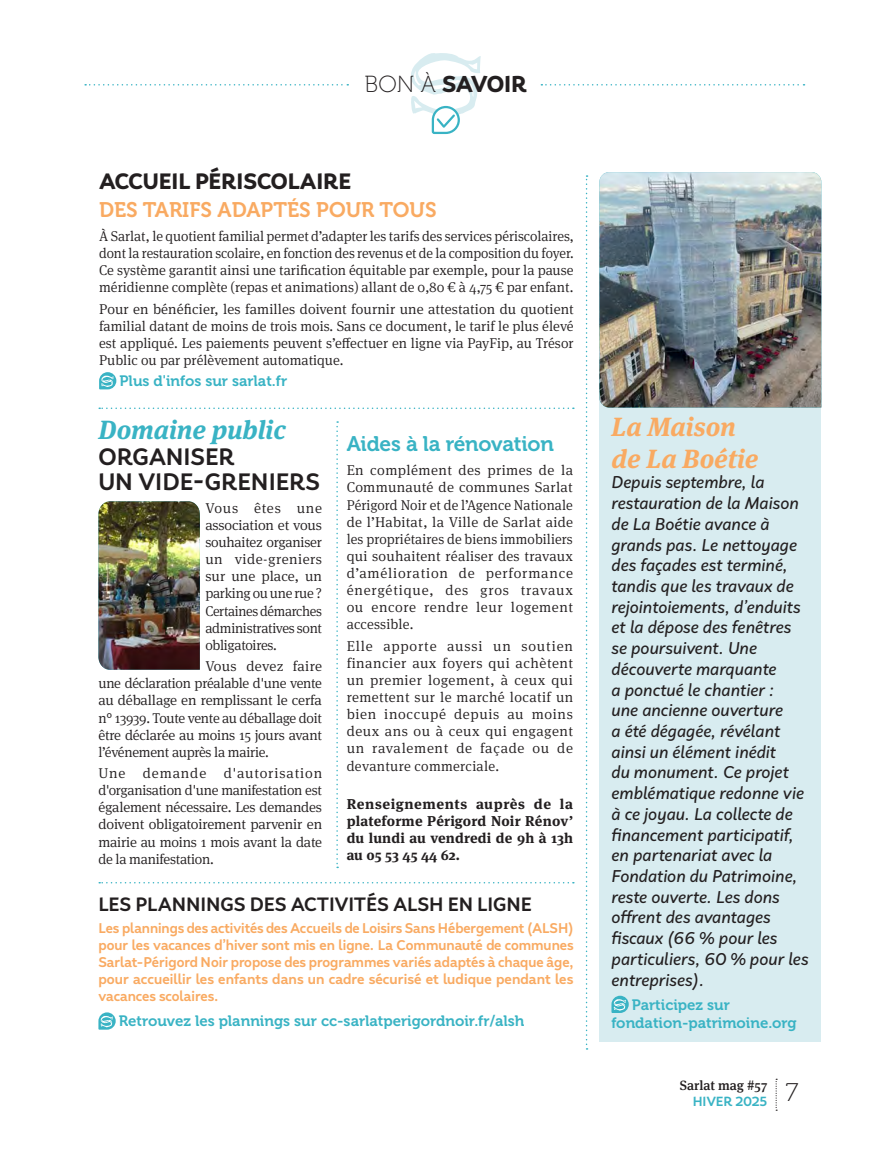
<style>
.page{position:relative;width:893px;height:1149px;background:#fff}
.page>*{position:absolute;margin:0;border:0;box-sizing:border-box;transform-origin:0 0}
.t1{font:italic 700 26.25px/31.5px "Meta Serif Pro";color:#f9aa62}
.t2{font:italic 700 26.25px "Meta Serif Pro";color:#39b3c4}
.t3{font:700 24px/25.5px "Faible";color:#231f20}
.t4{font:900 23.25px "Faible";letter-spacing:-.025em;color:#231f20}
.t5{font:900 22.5px "Faible";color:#231f20}
.t6{font:21px "Museo 700";color:#f9aa62}
.t7{font:21px "Museo 700";letter-spacing:-.01em;color:#39b3c4}
.t8{font:700 19.5px "Faible";letter-spacing:-.005em;color:#231f20}
.t9{font:italic 500 17.25px/20.7px "Faible";color:#231f20}
.t10{font:15px/18px "Museo 700";color:#39b3c4}
.t11{font:300 14.25px/17.1px "Meta Serif Pro";color:#231f20;text-align:justify}
.t12{font:700 14.25px/17.1px "Faible";color:#f9aa62;text-align:justify}
.t13{font:700 14.25px/17.1px "Meta Serif Pro";letter-spacing:.01em;color:#231f20;text-align:justify}
.t14{font:500 13.35px "Meta Serif Pro";color:#231f20}
.t15{font:700 13.35px "Faible";color:#39b3c4}
.s1{font-family:"Museo 100";font-weight:400}
</style>
<div class="page">
<svg style="left:85px;top:84px;width:263px;height:1px"></svg>
<svg style="left:541px;top:84px;width:263px;height:1px"></svg>
<svg style="left:776px;top:1078px;width:1px;height:32px"></svg>
<svg style="left:411px;top:53px;width:70px;height:81px"></svg>
<svg style="left:586px;top:175px;width:2px;height:874px"></svg>
<svg style="left:98px;top:1012px;width:18px;height:17px"></svg>
<div style="left:599px;top:318px;width:222px;height:723px;background:#d8ecf0"></div>
<svg style="left:611px;top:995px;width:18px;height:17px"></svg>
<img style="left:599px;top:172px;width:222px;height:235px">
<svg style="left:99px;top:882px;width:475px;height:1px"></svg>
<svg style="left:99px;top:407px;width:475px;height:2px"></svg>
<svg style="left:99px;top:372px;width:17px;height:17px"></svg>
<svg style="left:336px;top:421px;width:2px;height:446px"></svg>
<img style="left:98px;top:501px;width:102px;height:168px">
<h3 class="t4" style="left:365px;top:68px;width:164px"><span class="s1">BON À</span> SAVOIR</h3>
<h3 class="t5" style="left:99px;top:166px;width:254px">ACCUEIL PÉRISCOLAIRE</h3>
<h3 class="t6" style="left:99px;top:198px;width:339px">DES TARIFS ADAPTÉS POUR TOUS</h3>
<p class="t11" style="left:99px;top:227px;width:476px">À Sarlat, le quotient familial permet d’adapter les tarifs des services périscolaires, dont la restauration scolaire, en fonction des revenus et de la composition du foyer.<br>Ce système garantit ainsi une tarification équitable par exemple, pour la pause méridienne complète (repas et animations) allant de 0,80 € à 4,75 € par enfant.</p>
<p class="t11" style="left:99px;top:299px;width:476px">Pour en bénéficier, les familles doivent fournir une attestation du quotient familial datant de moins de trois mois. Sans ce document, le tarif le plus élevé est appliqué. Les paiements peuvent s’effectuer en ligne via PayFip, au Trésor Public ou par prélèvement automatique.</p>
<p class="t10" style="left:120px;top:372px;width:169px">Plus d'infos sur sarlat.fr</p>
<h1 class="t2" style="left:98px;top:409px;width:189px">Domaine public</h1>
<h2 class="t3" style="left:98px;top:444px;width:223px">ORGANISER<br>UN VIDE-GRENIERS</h2>
<p class="t11" style="left:205px;top:498px;width:118px">Vous êtes une association et vous souhaitez organiser un vide-greniers sur une place, un parking ou une rue ?<br>Certaines démarches administratives sont obligatoires.</p>
<p class="t11" style="left:98px;top:656px;width:225px;text-indent:107px">Vous devez faire une déclaration préalable d'une vente au déballage en remplissant le cerfa n° 13939. Toute vente au déballage doit être déclarée au moins 15 jours avant l’événement auprès la mairie.</p>
<p class="t11" style="left:98px;top:763px;width:225px">Une demande d'autorisation d'organisation d'une manifestation est également nécessaire. Les demandes doivent obligatoirement parvenir en mairie au moins 1 mois avant la date de la manifestation.</p>
<h3 class="t7" style="left:347px;top:432px;width:209px">Aides à la rénovation</h3>
<p class="t11" style="left:347px;top:461px;width:228px">En complément des primes de la Communauté de communes Sarlat Périgord Noir et de l’Agence Nationale de l’Habitat, la Ville de Sarlat aide les propriétaires de biens immobiliers qui souhaitent réaliser des travaux d’amélioration de performance énergétique, des gros travaux ou encore rendre leur logement accessible.</p>
<p class="t11" style="left:347px;top:636px;width:228px">Elle apporte aussi un soutien financier aux foyers qui achètent un premier logement, à ceux qui remettent sur le marché locatif un bien inoccupé depuis au moins deux ans ou à ceux qui engagent un ravalement de façade ou de devanture commerciale.</p>
<p class="t13" style="left:347px;top:793px;width:228px">Renseignements auprès de la plateforme Périgord Noir Rénov’ du lundi au vendredi de 9h à 13h au 05 53 45 44 62.</p>
<h3 class="t8" style="left:98px;top:891px;width:435px">LES PLANNINGS DES ACTIVITÉS ALSH EN LIGNE</h3>
<p class="t12" style="left:98px;top:919px;width:477px">Les plannings des activités des Accueils de Loisirs Sans Hébergement (ALSH) pour les vacances d’hiver sont mis en ligne. La Communauté de communes Sarlat-Périgord Noir propose des programmes variés adaptés à chaque âge, pour accueillir les enfants dans un cadre sécurisé et ludique pendant les vacances scolaires.</p>
<p class="t10" style="left:119px;top:1012px;width:407px">Retrouvez les plannings sur cc-sarlatperigordnoir.fr/alsh</p>
<h1 class="t1" style="left:611px;top:409px;width:148px">La Maison de La Boétie</h1>
<p class="t9" style="left:611px;top:472px;width:199px">Depuis septembre, la restauration de la Maison de La Boétie avance à grands pas. Le nettoyage des façades est terminé, tandis que les travaux de rejointoiements, d’enduits et la dépose des fenêtres se poursuivent. Une découverte marquante<br>a ponctué le chantier :<br>une ancienne ouverture<br>a été dégagée, révélant ainsi un élément inédit<br>du monument. Ce projet emblématique redonne vie à ce joyau. La collecte de financement participatif, en partenariat avec la<br>Fondation du Patrimoine, reste ouverte. Les dons offrent des avantages fiscaux (66 % pour les particuliers, 60 % pour les entreprises).</p>
<p class="t10" style="left:611px;top:995px;width:187px;text-indent:20px">Participez sur fondation-patrimoine.org</p>
<p class="t14" style="left:680px;top:1074px;width:89px">Sarlat mag #57</p>
<p class="t15" style="left:693px;top:1091px;width:107px">HIVER 2025 <sup>7</sup></p>
</div>
